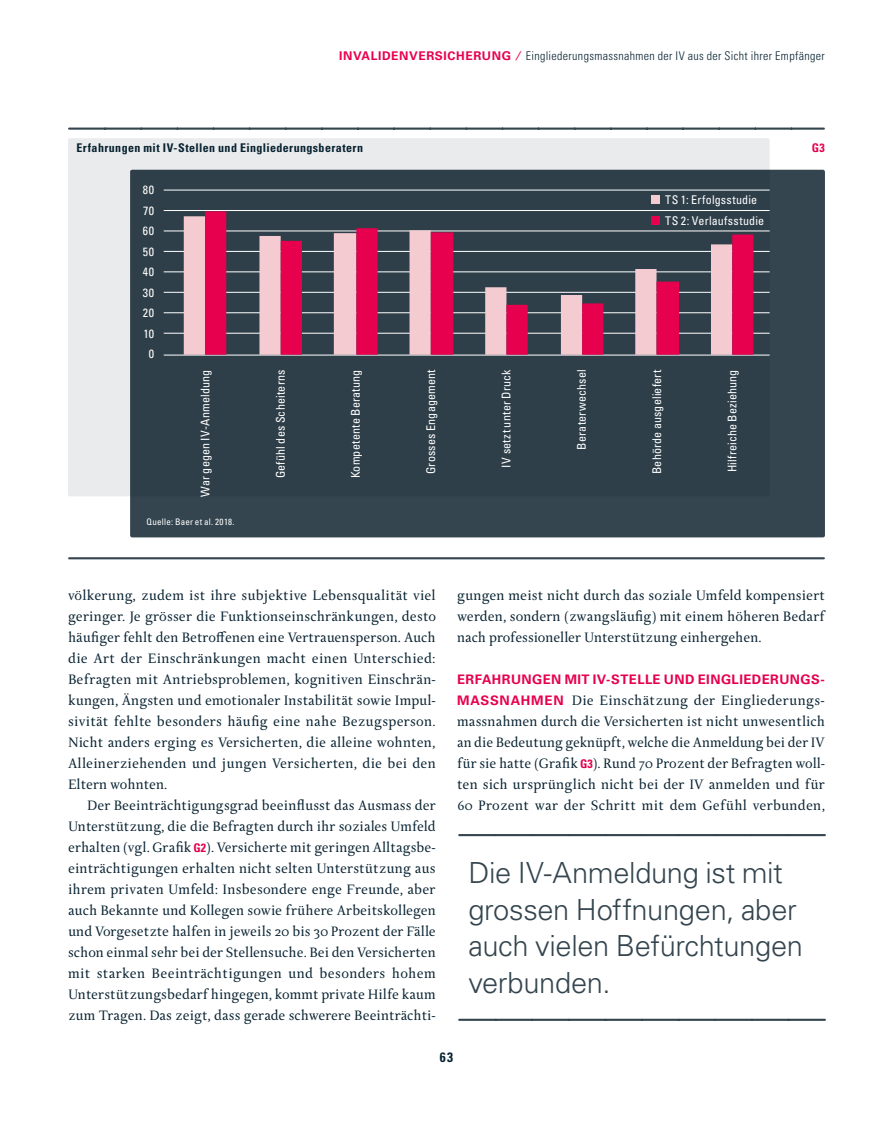
<style>
.page{position:relative;width:893px;height:1127px;background:#fff}
.page>*{position:absolute;margin:0;border:0;box-sizing:border-box;transform-origin:0 0}
.P_05a_Quote_Linie{font:300 29.1px/36.8px "Univers LT Std";letter-spacing:-.015em;color:#34454f}
.P_02a_Zwischentitel_H1{font:14.7px/21px "Delicato Pro";letter-spacing:.015em;color:#082231;text-align:justify}
.P_03_Grundtext{font:14.7px/21px "Delicato Pro";color:#082231;text-align:justify}
.t1{font:700 condensed 13.5px "Univers LT Std";color:#082231}
.P_02a_Zwischentitel_H1-2{font:700 13.2px "Univers LT Std";letter-spacing:.035em;color:#e6004d}
.P_08_Tabelle_rechts_negativ{font:condensed 12px "Univers LT Std";letter-spacing:.015em;color:#fff}
.t2{font:300 condensed 12px "Univers LT Std";letter-spacing:.03em;color:#082231}
.P_08_Tabelle_Grafik_Titel{font:700 condensed 12px "Univers LT Std";letter-spacing:.035em;color:#082231}
.t3{font:700 12px "Univers LT Std";color:#e6004d}
.P_08_Tabelle_Grafik_Titel-2{font:700 condensed 12px "Univers LT Std";color:#e6004d}
.P_08_Quellenangabe{font:condensed 9px "Univers LT Std";letter-spacing:.025em;color:#fff}
.s1{font-weight:700;font-stretch:normal;color:#e6004d}
.s2{font-family:"Univers LT Std";font-weight:700;font-stretch:condensed;font-size:12px;color:#e6004d}
.s3{font-family:"Univers LT Std";font-weight:700;font-size:13.2px;color:#e6004d}
</style>
<div class="page">
<div style="left:68px;top:138px;width:702px;height:358px;background:#e9ebec;border-radius:2px"></div>
<div style="left:130px;top:170px;width:695px;height:367px;background:#34454f;border-radius:2px"></div>
<svg style="left:69px;top:128px;width:755px;height:2px;background:#526169"></svg>
<hr style="left:164px;top:190px;width:606px;height:1px;background:#fff">
<hr style="left:164px;top:231px;width:606px;height:1px;background:#fff">
<hr style="left:164px;top:271px;width:606px;height:1px;background:#fff">
<hr style="left:164px;top:251px;width:606px;height:1px;background:#fff">
<hr style="left:164px;top:210px;width:606px;height:1px;background:#fff">
<hr style="left:164px;top:292px;width:606px;height:1px;background:#fff">
<hr style="left:164px;top:312px;width:606px;height:1px;background:#fff">
<hr style="left:164px;top:333px;width:606px;height:1px;background:#fff">
<hr style="left:164px;top:355px;width:606px;height:1px;background:#fff">
<hr style="left:69px;top:557px;width:755px;height:2px;background:#34454f">
<div style="left:184px;top:216px;width:21px;height:139px;background:#f4cbd1"></div>
<svg style="left:205px;top:211px;width:548px;height:144px"></svg>
<div style="left:651px;top:195px;width:8px;height:9px;background:#f4cbd1"></div>
<div style="left:651px;top:216px;width:8px;height:9px;background:#e6004d"></div>
<svg style="left:459px;top:834px;width:366px;height:2px"></svg>
<svg style="left:459px;top:1019px;width:366px;height:2px"></svg>
<p class="t3" style="left:339px;top:48px;width:6px">INVALIDENVERSICHERUNG</p>
<p class="t2" style="left:517px;top:48px;width:309px"><span class="s1">⁄</span> Eingliederungsmassnahmen der IV aus der Sicht ihrer Empfänger</p>
<p class="P_08_Tabelle_Grafik_Titel" style="left:77px;top:140px;width:288px">Erfahrungen mit IV-Stellen und Eingliederungsberatern</p>
<p class="P_08_Tabelle_Grafik_Titel-2" style="left:812px;top:140px;width:15px">G3</p>
<p class="P_08_Tabelle_rechts_negativ" style="left:143px;top:183px;width:13px">80</p>
<p class="P_08_Tabelle_rechts_negativ" style="left:143px;top:223px;width:13px">60</p>
<p class="P_08_Tabelle_rechts_negativ" style="left:143px;top:264px;width:13px">40</p>
<p class="P_08_Tabelle_rechts_negativ" style="left:143px;top:203px;width:13px">70</p>
<p class="P_08_Tabelle_rechts_negativ" style="left:143px;top:244px;width:13px">50</p>
<p class="P_08_Tabelle_rechts_negativ" style="left:143px;top:285px;width:13px">30</p>
<p class="P_08_Tabelle_rechts_negativ" style="left:143px;top:305px;width:13px">20</p>
<p class="P_08_Tabelle_rechts_negativ" style="left:143px;top:326px;width:12px">10</p>
<p class="P_08_Tabelle_rechts_negativ" style="left:149px;top:346px;width:7px">0</p>
<p class="P_08_Tabelle_rechts_negativ" style="left:665px;top:192px;width:94px">TS 1: Erfolgsstudie</p>
<p class="P_08_Tabelle_rechts_negativ" style="left:665px;top:213px;width:100px">TS 2: Verlaufsstudie</p>
<p class="P_08_Tabelle_rechts_negativ" style="left:273px;top:478px;width:110px;rotate:-90deg">Gefühl des Scheiterns</p>
<p class="P_08_Tabelle_rechts_negativ" style="left:649px;top:474px;width:106px;rotate:-90deg">Behörde ausgeliefert</p>
<p class="P_08_Tabelle_rechts_negativ" style="left:348px;top:478px;width:110px;rotate:-90deg">Kompetente Beratung</p>
<p class="P_08_Tabelle_rechts_negativ" style="left:423px;top:474px;width:106px;rotate:-90deg">Grosses Engagement</p>
<p class="P_08_Tabelle_rechts_negativ" style="left:725px;top:472px;width:104px;rotate:-90deg">Hilfreiche Beziehung</p>
<p class="P_08_Tabelle_rechts_negativ" style="left:499px;top:467px;width:99px;rotate:-90deg">IV setzt unter Druck</p>
<p class="P_08_Tabelle_rechts_negativ" style="left:197px;top:497px;width:129px;rotate:-90deg">War gegen IV-Anmeldung</p>
<p class="P_08_Tabelle_rechts_negativ" style="left:574px;top:449px;width:82px;rotate:-90deg">Beraterwechsel</p>
<p class="P_08_Quellenangabe" style="left:147px;top:516px;width:89px">Quelle: Baer et al. 2018.</p>
<p class="P_02a_Zwischentitel_H1" style="left:68px;top:585px;width:369px">völkerung, zudem ist ihre subjektive Lebensqualität viel geringer. Je grösser die Funktionseinschränkungen, desto häufiger fehlt den Betroffenen eine Vertrauensperson. Auch die Art der Einschränkungen macht einen Unterschied:<br>Befragten mit Antriebsproblemen, kognitiven Einschrän&shy;kungen, Ängsten und emotionaler Instabilität sowie Impul&shy;sivität fehlte besonders häufig eine nahe Bezugsperson.<br>Nicht anders erging es Versicherten, die alleine wohnten, Alleinerziehenden und jungen Versicherten, die bei den Eltern wohnten.</p>
<p class="P_03_Grundtext" style="left:68px;top:795px;width:369px;text-indent:19px">Der Beeinträchtigungsgrad beeinflusst das Ausmass der Unterstützung, die die Befragten durch ihr soziales Umfeld erhalten (vgl. Grafik <span class="s2">G2</span>). Versicherte mit geringen Alltagsbe&shy;einträchtigungen erhalten nicht selten Unterstützung aus ihrem privaten Umfeld: Insbesondere enge Freunde, aber auch Bekannte und Kollegen sowie frühere Arbeitskollegen und Vorgesetzte halfen in jeweils 20 bis 30 Prozent der Fälle schon einmal sehr bei der Stellensuche. Bei den Versicherten mit starken Beeinträchtigungen und besonders hohem Unterstützungsbedarf hingegen, kommt private Hilfe kaum zum Tragen. Das zeigt, dass gerade schwerere Beeinträchti-</p>
<p class="P_03_Grundtext" style="left:457px;top:585px;width:369px">gungen meist nicht durch das soziale Umfeld kompensiert werden, sondern (zwangsläufig) mit einem höheren Bedarf nach professioneller Unterstützung einhergehen.</p>
<p class="P_02a_Zwischentitel_H1-2" style="left:457px;top:672px;width:369px">ERFAHRUNGEN MIT IV-STELLE UND EINGLIEDERUNGS-</p>
<p class="P_02a_Zwischentitel_H1" style="left:457px;top:690px;width:369px"><span class="s3">MASSNAHMEN</span> Die Einschätzung der Eingliederungs&shy;massnahmen durch die Versicherten ist nicht unwesentlich an die Bedeutung geknüpft, welche die Anmeldung bei der IV für sie hatte (Grafik <span class="s2">G3</span>). Rund 70 Prozent der Befragten woll&shy;ten sich ursprünglich nicht bei der IV anmelden und für 60 Prozent war der Schritt mit dem Gefühl verbunden,</p>
<p class="P_05a_Quote_Linie" style="left:468px;top:854px;width:336px">Die IV-Anmeldung ist mit grossen Hoffnungen, aber auch vielen Befürchtungen verbunden.</p>
<p class="t1" style="left:440px;top:1049px;width:15px">63</p>
</div>
